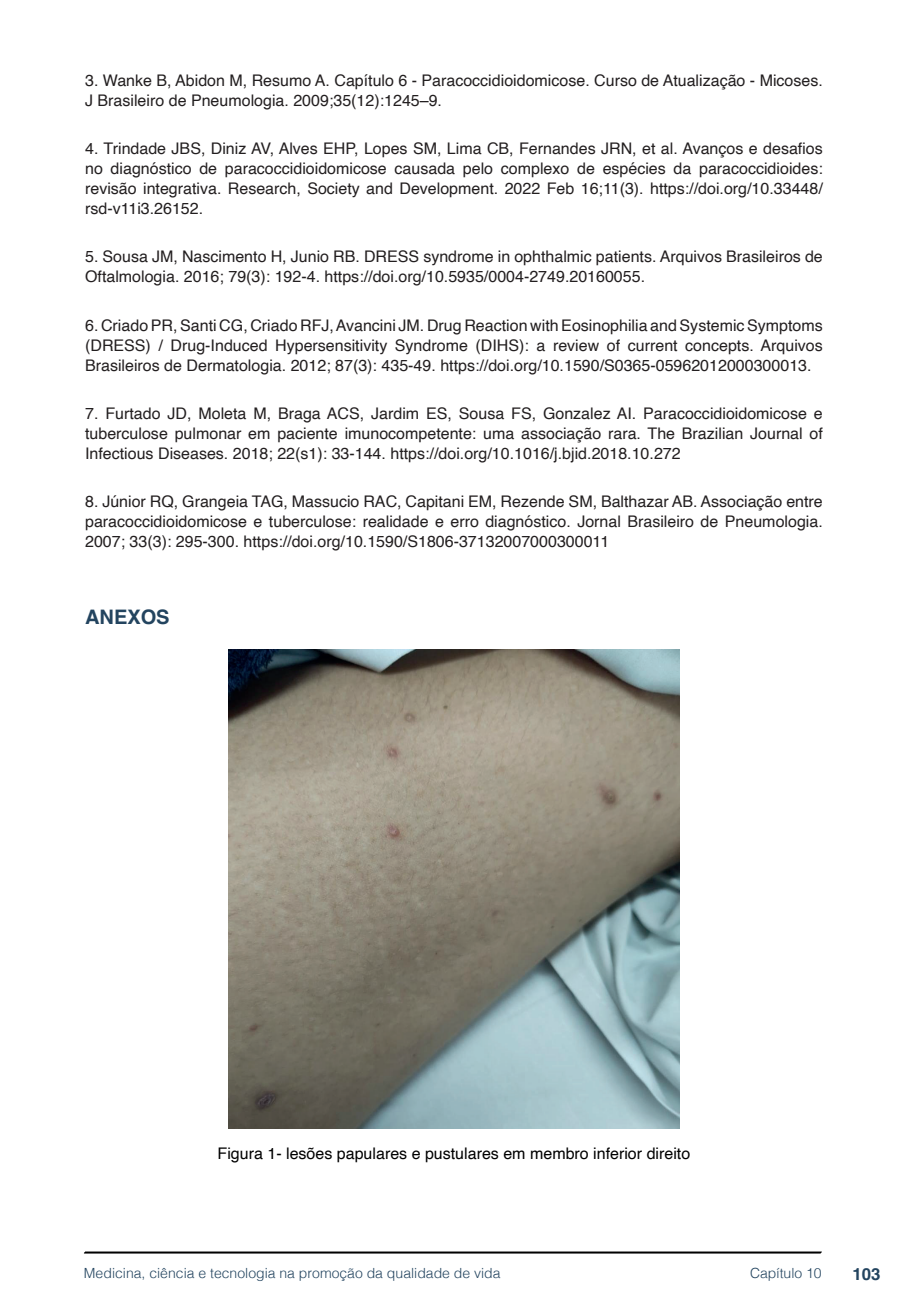
<style>
.page{position:relative;width:908px;height:1304px;background:#fff}
.page>*{position:absolute;margin:0;border:0;box-sizing:border-box;transform-origin:0 0}
.TITULOS{font:700 20px "Helvetica";color:#23445f}
.t1{font:700 16.8px "Helvetica";color:#23445f}
.referencias_finais{font:16px/20px "Helvetica";color:#231f20;text-align:justify}
.imagens_graf_tab{font:16px "Helvetica";color:#000}
.t2{font:300 14px "Helvetica";color:#23445f}
</style>
<div class="page">
<svg style="left:84px;top:1251px;width:737px;height:3px;background:#515151"></svg>
<img style="left:228px;top:650px;width:451px;height:478px">
<p class="referencias_finais" style="left:85px;top:71px;width:738px">3. Wanke B, Abidon M, Resumo A. Capítulo 6 - Paracoccidioidomicose. Curso de Atualização - Micoses.<br>J Brasileiro de Pneumologia. 2009;35(12):1245–9.</p>
<p class="referencias_finais" style="left:85px;top:139px;width:738px">4. Trindade JBS, Diniz AV, Alves EHP, Lopes SM, Lima CB, Fernandes JRN, et al. Avanços e desafios no diagnóstico de paracoccidioidomicose causada pelo complexo de espécies da paracoccidioides: revisão integrativa. Research, Society and Development. 2022 Feb 16;11(3). https://doi.org/10.33448/ rsd-v11i3.26152.</p>
<p class="referencias_finais" style="left:85px;top:247px;width:739px">5. Sousa JM, Nascimento H, Junio RB. DRESS syndrome in ophthalmic patients. Arquivos Brasileiros de<br>Oftalmologia. 2016; 79(3): 192-4. https://doi.org/10.5935/0004-2749.20160055.</p>
<p class="referencias_finais" style="left:85px;top:316px;width:739px">6. Criado PR, Santi CG, Criado RFJ, Avancini JM. Drug Reaction with Eosinophilia and Systemic Symptoms (DRESS) / Drug-Induced Hypersensitivity Syndrome (DIHS): a review of current concepts. Arquivos Brasileiros de Dermatologia. 2012; 87(3): 435-49. https://doi.org/10.1590/S0365-05962012000300013.</p>
<p class="referencias_finais" style="left:85px;top:404px;width:739px">7. Furtado JD, Moleta M, Braga ACS, Jardim ES, Sousa FS, Gonzalez AI. Paracoccidioidomicose e tuberculose pulmonar em paciente imunocompetente: uma associação rara. The Brazilian Journal of Infectious Diseases. 2018; 22(s1): 33-144. https://doi.org/10.1016/j.bjid.2018.10.272</p>
<p class="referencias_finais" style="left:85px;top:492px;width:738px">8. Júnior RQ, Grangeia TAG, Massucio RAC, Capitani EM, Rezende SM, Balthazar AB. Associação entre paracoccidioidomicose e tuberculose: realidade e erro diagnóstico. Jornal Brasileiro de Pneumologia.<br>2007; 33(3): 295-300. https://doi.org/10.1590/S1806-37132007000300011</p>
<p class="TITULOS" style="left:85px;top:605px;width:86px">ANEXOS</p>
<p class="imagens_graf_tab" style="left:217px;top:1141px;width:474px">Figura 1- lesões papulares e pustulares em membro inferior direito</p>
<p class="t2" style="left:84px;top:1261px;width:418px">Medicina, ciência e tecnologia na promoção da qualidade de vida</p>
<p class="t2" style="left:749px;top:1261px;width:73px">Capítulo 10</p>
<p class="t1" style="left:851px;top:1264px;width:30px">103</p>
</div>
